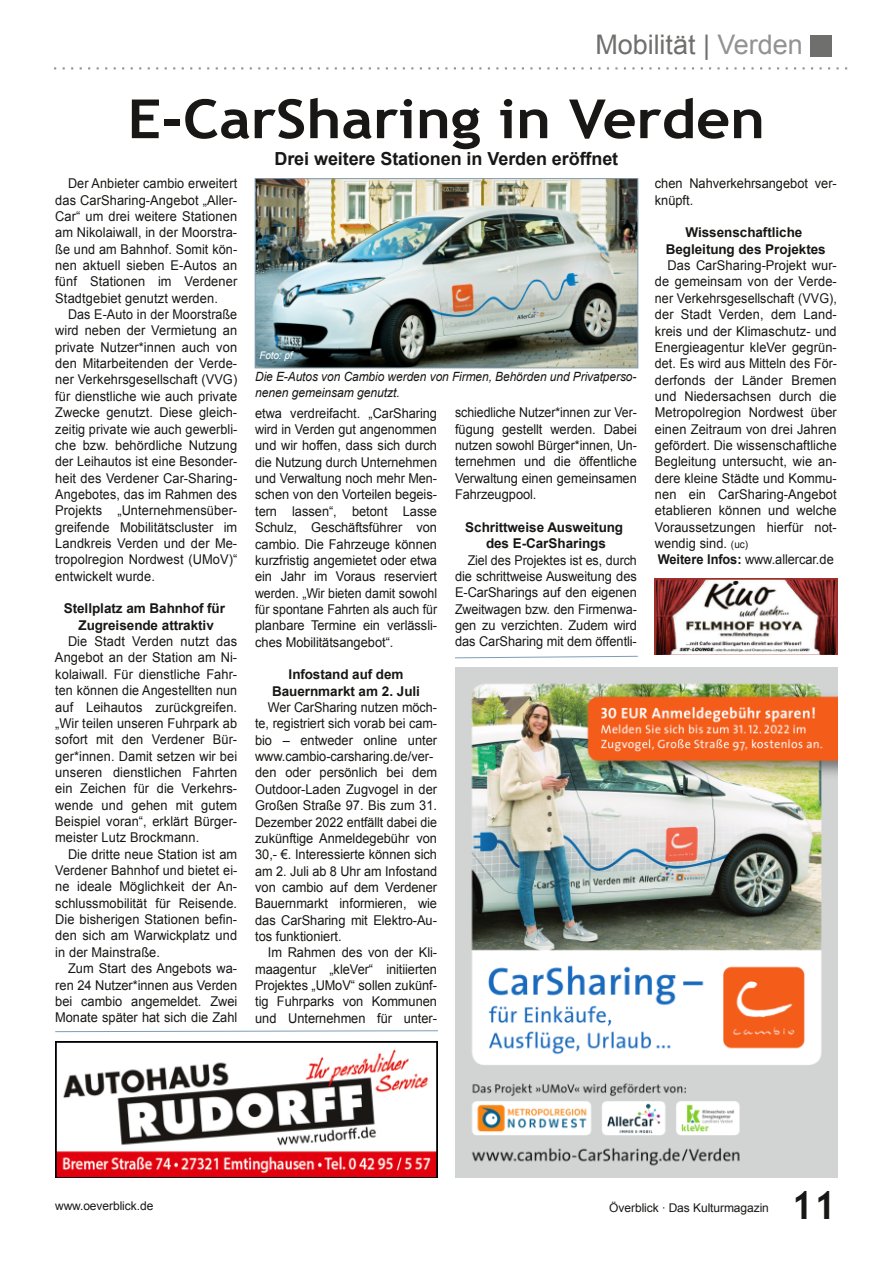
<style>
.page{position:relative;width:893px;height:1263px;background:#fff}
.page>*{position:absolute;margin:0;border:0;box-sizing:border-box;transform-origin:0 0}
.t1{font:700 54px "Trebuchet MS";color:#181715;scale:1.1 1}
.t2{font:700 39px "Trebuchet MS";color:#181715}
.t3{font:27px "Arial";color:#6f6f6e}
.t4{font:700 18px "Arial";letter-spacing:-.005em;color:#181715}
.t5{font:13.5px/16.4px "Arial";color:#181715;text-align:justify;scale:.95 1}
.t6{font:13.5px/16.4px "Arial";color:#181715;text-align:justify;scale:.93 1}
.t7{font:13.5px/16.4px "Arial";color:#181715;text-align:justify;scale:.92 1}
.t8{font:13.5px/16.4px "Arial";color:#181715;text-align:justify;scale:.94 1}
.t9{font:700 13.5px/16.4px "Arial";color:#181715;text-align:center}
.t10{font:italic 12.75px/16.4px "Arial";letter-spacing:-.005em;color:#181715;scale:.94 1}
.t11{font:12px "Arial";letter-spacing:-.005em;color:#181715}
.t12{font:italic 10.5px "Arial";letter-spacing:-.01em;color:#fff;scale:.95 1}
.s1{color:#929291}
.s2{font-size:10.5px}
.s3{font-weight:700}
</style>
<div class="page">
<svg style="left:54px;top:67px;width:794px;height:2px"></svg>
<div style="left:810px;top:35px;width:22px;height:21px;background:#6f6f6e"></div>
<img style="left:257px;top:180px;width:379px;height:186px">
<div style="left:255px;top:178px;width:383px;height:190px;border:1px solid #7e9db5"></div>
<img style="left:455px;top:668px;width:383px;height:510px">
<img style="left:55px;top:1042px;width:383px;height:136px">
<svg style="left:55px;top:1030px;width:383px;height:2px"></svg>
<svg style="left:455px;top:656px;width:183px;height:2px"></svg>
<img style="left:655px;top:579px;width:183px;height:75px">
<h3 class="t3" style="left:596px;top:30px;width:209px">Mobilität | <span class="s1">Verden</span></h3>
<h1 class="t1" style="left:127px;top:88px;width:581px">E‐CarSharing in Verden</h1>
<h3 class="t4" style="left:274px;top:149px;width:345px">Drei weitere Stationen in Verden eröffnet</h3>
<p class="t8" style="left:55px;top:175px;width:195px;text-indent:13px">Der Anbieter cambio erweitert das CarSharing-Angebot „Aller-Car“ um drei weitere Stationen am Nikolaiwall, in der Moorstra&shy;ße und am Bahnhof. Somit kön&shy;nen aktuell sieben E-Autos an fünf Stationen im Verdener Stadtgebiet genutzt werden.</p>
<p class="t6" style="left:55px;top:306px;width:197px;text-indent:13px">Das E-Auto in der Moorstraße wird neben der Vermietung an private Nutzer*innen auch von den Mitarbeitenden der Verde&shy;ner Verkehrsgesellschaft (VVG) für dienstliche wie auch private Zwecke genutzt. Diese gleich&shy;zeitig private wie auch gewerbli&shy;che bzw. behördliche Nutzung der Leihautos ist eine Besonder&shy;heit des Verdener Car-Sharing-Angebotes, das im Rahmen des Projekts „Unternehmensüber&shy;greifende Mobilitätscluster im Landkreis Verden und der Me&shy;tropolregion Nordwest (UMoV)“ entwickelt wurde.</p>
<p class="t9" style="left:64px;top:600px;width:163px">Stellplatz am Bahnhof für<br>Zugreisende attraktiv</p>
<p class="t5" style="left:55px;top:633px;width:193px;text-indent:13px">Die Stadt Verden nutzt das Angebot an der Station am Ni&shy;kolaiwall. Für dienstliche Fahr&shy;ten können die Angestellten nun auf Leihautos zurückgreifen. „Wir teilen unseren Fuhrpark ab sofort mit den Verdener Bür&shy;ger*innen. Damit setzen wir bei unseren dienstlichen Fahrten ein Zeichen für die Verkehrs&shy;wende und gehen mit gutem Beispiel voran“, erklärt Bürger&shy;meister Lutz Brockmann.</p>
<p class="t5" style="left:55px;top:846px;width:193px;text-indent:13px">Die dritte neue Station ist am Verdener Bahnhof und bietet ei&shy;ne ideale Möglichkeit der An&shy;schlussmobilität für Reisende.<br>Die bisherigen Stationen befin&shy;den sich am Warwickplatz und in der Mainstraße.</p>
<p class="t5" style="left:55px;top:960px;width:193px;text-indent:13px">Zum Start des Angebots wa&shy;ren 24 Nutzer*innen aus Verden bei cambio angemeldet. Zwei Monate später hat sich die Zahl</p>
<p class="t5" style="left:655px;top:175px;width:193px">chen Nahverkehrsangebot ver&shy;knüpft.</p>
<p class="t9" style="left:666px;top:225px;width:161px">Wissenschaftliche<br>Begleitung des Projektes</p>
<p class="t5" style="left:655px;top:257px;width:193px;text-align:left;text-indent:13px">Das CarSharing-Projekt wur&shy;de gemeinsam von der Verde&shy;ner Verkehrsgesellschaft (VVG), der Stadt Verden, dem Land&shy;kreis und der Klimaschutz- und<br>Energieagentur kleVer gegrün&shy;det. Es wird aus Mitteln des För&shy;derfonds der Länder Bremen und Niedersachsen durch die<br>Metropolregion Nordwest über einen Zeitraum von drei Jahren gefördert. Die wissenschaftliche<br>Begleitung untersucht, wie an&shy;dere kleine Städte und Kommu&shy;nen ein CarSharing-Angebot etablieren können und welche<br>Voraussetzungen hierfür not&shy;wendig sind. <span class="s2">(uc)<br></span><span class="s3">Weitere Infos:</span> www.allercar.de</p>
<p class="t12" style="left:259px;top:349px;width:36px">Foto: pf</p>
<p class="t10" style="left:255px;top:368px;width:407px">Die E-Autos von Cambio werden von Firmen, Behörden und Privatperso&shy;nenen gemeinsam genutzt.</p>
<p class="t7" style="left:455px;top:405px;width:199px">schiedliche Nutzer*innen zur Ver&shy;fügung gestellt werden. Dabei nutzen sowohl Bürger*innen, Un&shy;ternehmen und die öffentliche Verwaltung einen gemeinsamen Fahrzeugpool.</p>
<p class="t9" style="left:465px;top:519px;width:159px">Schrittweise Ausweitung des E-CarSharings</p>
<p class="t7" style="left:455px;top:552px;width:199px;text-indent:13px">Ziel des Projektes ist es, durch die schrittweise Ausweitung des E-CarSharings auf den eigenen Zweitwagen bzw. den Firmenwa&shy;gen zu verzichten. Zudem wird das CarSharing mit dem öffentli-</p>
<p class="t5" style="left:255px;top:405px;width:193px">etwa verdreifacht. „CarSharing wird in Verden gut angenommen und wir hoffen, dass sich durch die Nutzung durch Unternehmen und Verwaltung noch mehr Men&shy;schen von den Vorteilen begeis&shy;tern lassen“, betont Lasse Schulz, Geschäftsführer von cambio. Die Fahrzeuge können kurzfristig angemietet oder etwa ein Jahr im Voraus reserviert werden. „Wir bieten damit sowohl für spontane Fahrten als auch für planbare Termine ein verlässli&shy;ches Mobilitätsangebot“.</p>
<p class="t9" style="left:272px;top:666px;width:149px">Infostand auf dem<br>Bauernmarkt am 2. Juli</p>
<p class="t6" style="left:255px;top:699px;width:197px;text-align:left;text-indent:13px">Wer CarSharing nutzen möch&shy;te, registriert sich vorab bei cam&shy;bio – entweder online unter www.cambio-carsharing.de/ver&shy;den oder persönlich bei dem<br>Outdoor-Laden Zugvogel in der<br>Großen Straße 97. Bis zum 31.<br>Dezember 2022 entfällt dabei die zukünftige Anmeldegebühr von<br>30,- €. Interessierte können sich am 2. Juli ab 8 Uhr am Infostand von cambio auf dem Verdener<br>Bauernmarkt informieren, wie das CarSharing mit Elektro-Au&shy;tos funktioniert.</p>
<p class="t5" style="left:255px;top:944px;width:193px;text-indent:13px">Im Rahmen des von der Kli&shy;maagentur „kleVer“ initiierten Projektes „UMoV“ sollen zukünf&shy;tig Fuhrparks von Kommunen und Unternehmen für unter-</p>
<p class="t11" style="left:55px;top:1199px;width:100px">www.oeverblick.de</p>
<p class="t11" style="left:609px;top:1201px;width:161px">Överblick ∙ Das Kulturmagazin</p>
<h2 class="t2" style="left:791px;top:1182px;width:47px">11</h2>
</div>
